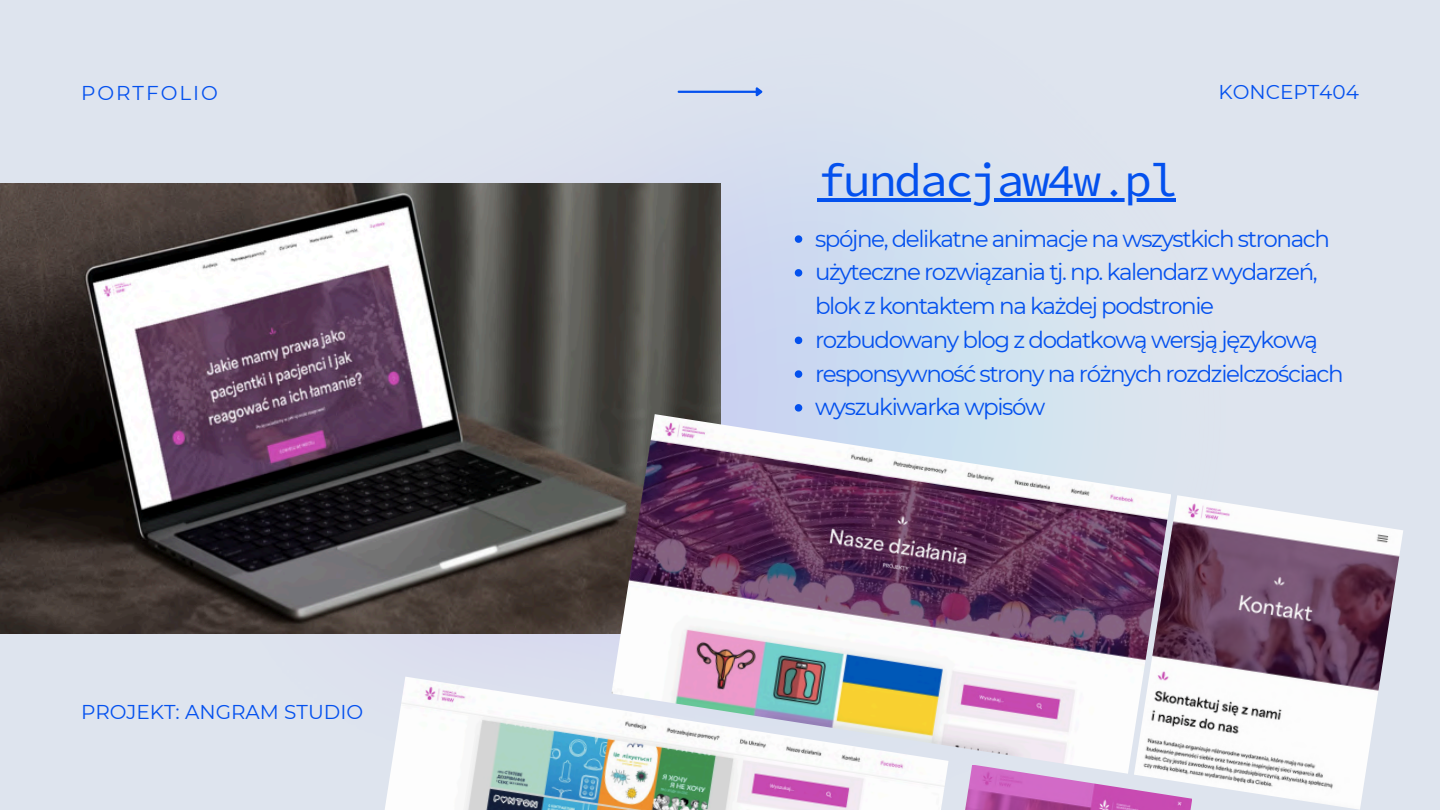
<style>
.page{position:relative;width:1440px;height:810px;background:#dee4ee}
.page>*{position:absolute;margin:0;border:0;box-sizing:border-box;transform-origin:0 0}
.t1{font:40px "Kawkab Mono";letter-spacing:-.06em;color:#0451ee}
.t2{font:23px/33.8px "Montserrat";letter-spacing:-.06em;color:#0451ee}
.t3{font:20px "Montserrat";color:#0451ee}
.t4{font:20px "Montserrat";letter-spacing:.1em;color:#0451ee}
</style>
<div class="page">
<img style="left:167px;top:90px;width:1009px;height:549px">
<hr style="left:679px;top:91px;width:77px;height:2px;background:#0451ee">
<svg style="left:754px;top:87px;width:11px;height:13px"></svg>
<hr style="left:818px;top:198px;width:25px;height:4px;background:#0451ee">
<hr style="left:843px;top:198px;width:332px;height:4px;background:#0451ee">
<svg style="left:795px;top:235px;width:7px;height:8px"></svg>
<svg style="left:795px;top:269px;width:7px;height:8px"></svg>
<svg style="left:795px;top:337px;width:7px;height:7px"></svg>
<svg style="left:795px;top:370px;width:7px;height:8px"></svg>
<svg style="left:795px;top:404px;width:7px;height:8px"></svg>
<img style="left:0;top:183px;width:720px;height:450px">
<img style="left:385px;top:677px;width:544px;height:133px">
<img style="left:929px;top:774px;width:205px;height:36px">
<img style="left:611px;top:414px;width:560px;height:360px">
<img style="left:1134px;top:495px;width:269px;height:315px">
<p class="t4" style="left:81px;top:81px;width:139px">PORTFOLIO</p>
<p class="t3" style="left:1218px;top:80px;width:142px">KONCEPT404</p>
<p class="t1" style="left:818px;top:159px;width:362px">fundacjaw4w.pl</p>
<p class="t3" style="left:81px;top:700px;width:284px">PROJEKT: ANGRAM STUDIO</p>
<h3 class="t2" style="left:815px;top:221px;width:516px">spójne, delikatne animacje na wszystkich stronach</h3>
<h3 class="t2" style="left:815px;top:255px;width:504px">użyteczne rozwiązania tj. np. kalendarz wydarzeń, blok z kontaktem na każdej podstronie</h3>
<h1 class="t2" style="left:815px;top:323px;width:505px">rozbudowany blog z dodatkową wersją językową</h1>
<p class="t2" style="left:815px;top:356px;width:530px">responsywność strony na różnych rozdzielczościach</p>
<p class="t2" style="left:815px;top:390px;width:232px">wyszukiwarka wpisów</p>
</div>
